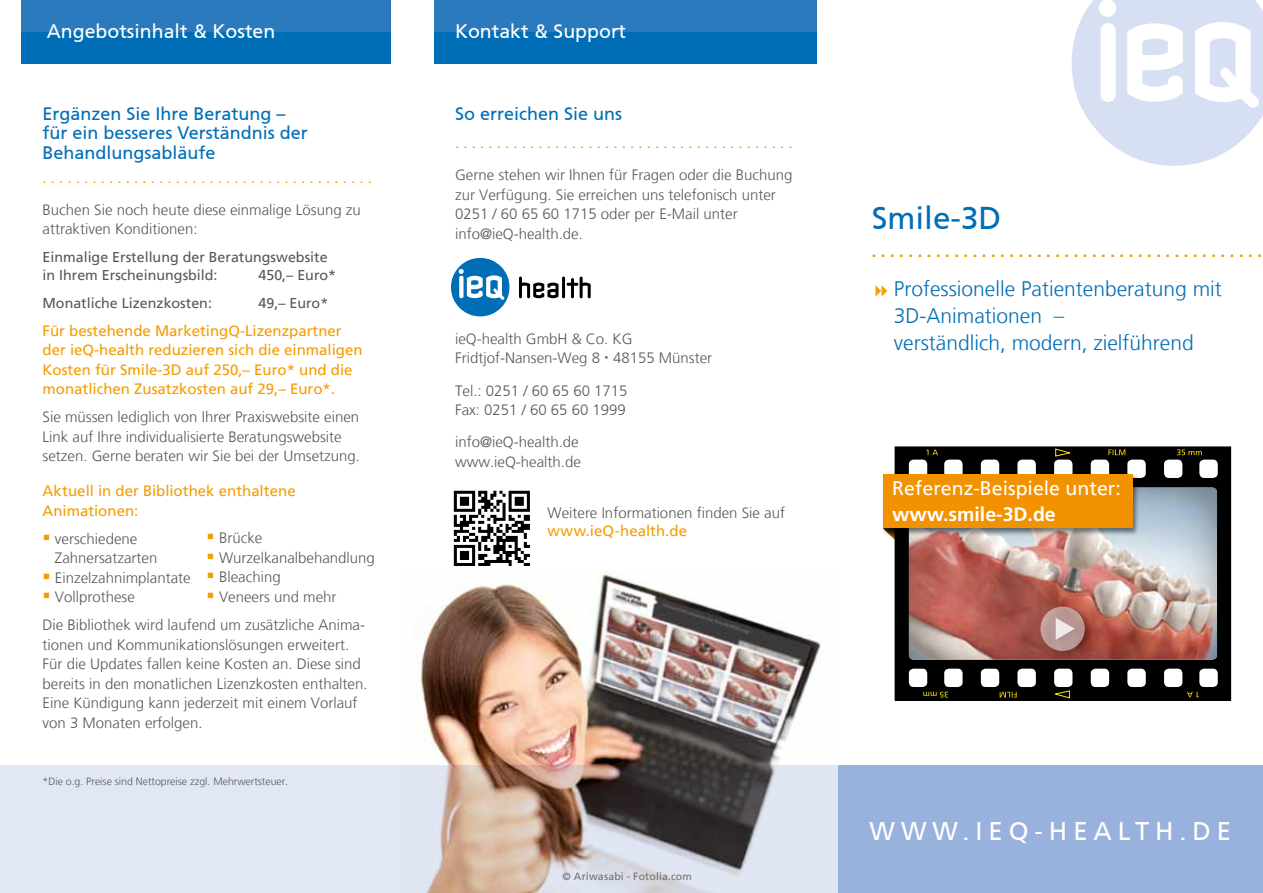
<style>
.page{position:relative;width:1263px;height:893px;background:#fff}
.page>*{position:absolute;margin:0;border:0;box-sizing:border-box;transform-origin:0 0}
.t1{font:31.5px "Frutiger CE";color:#006eb7}
.t2{font:25.5px "Frutiger CE";letter-spacing:.235em;color:#fff}
.t3{font:300 21px/27px "Frutiger LT";color:#006eb7}
.t4{font:19.5px "Frutiger CE";color:#fff}
.t5{font:19.5px "Frutiger LT";color:#fff}
.t6{font:700 19.5px "Frutiger LT Std";color:#fff}
.t7{font:18px/19.5px "Frutiger CE";color:#006eb7}
.t8{font:300 15px/19.5px "Frutiger LT";color:#575756}
.t9{font:15px/19.5px "Frutiger LT";color:#f59c00}
.t10{font:15px "Frutiger CE";color:#f59c00}
.t11{font:900 15px "Frutiger LT";color:#f59c00}
.t12{font:14.25px/18.8px "Frutiger LT";color:#575756}
.t13{font:300 10.5px "Frutiger LT";color:#575756}
.t14{font:10.5px "Frutiger LT";letter-spacing:.015em;color:#706f6f}
.s1{color:#f59c00}
</style>
<div class="page">
<img style="left:416px;top:571px;width:405px;height:194px">
<div style="left:838px;top:765px;width:425px;height:128px;background:#98b1dd"></div>
<div style="left:21px;top:0;width:370px;height:64px;background:#006eb7"></div>
<div style="left:21px;top:0;width:370px;height:32px;background:#2b7abe"></div>
<div style="left:434px;top:0;width:382px;height:64px;background:#006eb7"></div>
<div style="left:434px;top:0;width:382px;height:32px;background:#2b7abe"></div>
<svg style="left:1072px;top:0;width:191px;height:166px"></svg>
<svg style="left:0;top:765px;width:838px;height:128px;background:#c5c2c9"></svg>
<img style="left:453px;top:490px;width:77px;height:76px">
<svg style="left:451px;top:258px;width:58px;height:58px"></svg>
<svg style="left:519px;top:277px;width:39px;height:21px"></svg>
<hr style="left:562px;top:277px;width:3px;height:21px;background:#000;border-radius:2px">
<svg style="left:567px;top:277px;width:24px;height:21px"></svg>
<div style="left:895px;top:447px;width:335px;height:253px;background:#000"></div>
<div style="left:895px;top:446px;width:336px;height:255px;border:1px solid #000"></div>
<div style="left:909px;top:460px;width:18px;height:18px;background:#fff;border-radius:5px"></div>
<div style="left:909px;top:669px;width:18px;height:18px;background:#fff;border-radius:5px"></div>
<img style="left:909px;top:488px;width:308px;height:172px">
<div style="left:944px;top:460px;width:18px;height:18px;background:#fff;border-radius:5px"></div>
<div style="left:944px;top:669px;width:18px;height:18px;background:#fff;border-radius:5px"></div>
<div style="left:981px;top:460px;width:18px;height:18px;background:#fff;border-radius:5px"></div>
<div style="left:981px;top:669px;width:18px;height:18px;background:#fff;border-radius:5px"></div>
<div style="left:1017px;top:460px;width:19px;height:18px;background:#fff;border-radius:5px"></div>
<div style="left:1017px;top:669px;width:19px;height:18px;background:#fff;border-radius:5px"></div>
<div style="left:1054px;top:460px;width:18px;height:18px;background:#fff;border-radius:5px"></div>
<div style="left:1054px;top:669px;width:18px;height:18px;background:#fff;border-radius:5px"></div>
<div style="left:1091px;top:460px;width:18px;height:18px;background:#fff;border-radius:5px"></div>
<div style="left:1091px;top:669px;width:18px;height:18px;background:#fff;border-radius:5px"></div>
<div style="left:1127px;top:460px;width:19px;height:18px;background:#fff;border-radius:5px"></div>
<div style="left:1127px;top:669px;width:19px;height:18px;background:#fff;border-radius:5px"></div>
<div style="left:1164px;top:460px;width:18px;height:18px;background:#fff;border-radius:5px"></div>
<div style="left:1164px;top:669px;width:18px;height:18px;background:#fff;border-radius:5px"></div>
<div style="left:1199px;top:460px;width:19px;height:18px;background:#fff;border-radius:5px"></div>
<div style="left:1199px;top:669px;width:19px;height:18px;background:#fff;border-radius:5px"></div>
<svg style="left:926px;top:449px;width:12px;height:6px"></svg>
<svg style="left:1108px;top:449px;width:17px;height:6px"></svg>
<svg style="left:1177px;top:449px;width:25px;height:6px"></svg>
<svg style="left:1055px;top:448px;width:15px;height:9px"></svg>
<svg style="left:1187px;top:692px;width:12px;height:5px"></svg>
<svg style="left:1000px;top:692px;width:16px;height:5px"></svg>
<svg style="left:923px;top:692px;width:25px;height:5px"></svg>
<svg style="left:1055px;top:690px;width:15px;height:8px"></svg>
<div style="left:1040px;top:604px;width:53px;height:53px;background:#000;opacity:.5"></div>
<svg style="left:1040px;top:607px;width:45px;height:44px"></svg>
<svg style="left:1056px;top:618px;width:19px;height:22px"></svg>
<div style="left:881px;top:473px;width:258px;height:63px;background:#000;opacity:.5"></div>
<div style="left:883px;top:474px;width:249px;height:54px;background:#f39200"></div>
<h3 class="t4" style="left:47px;top:20px;width:230px">Angebotsinhalt &amp; Kosten</h3>
<p class="t7" style="left:43px;top:104px;width:267px">Ergänzen Sie Ihre Beratung – für ein besseres Verständnis der<br>Behandlungsabläufe</p>
<p class="t10" style="left:43px;top:169px;width:331px">. . . . . . . . . . . . . . . . . . . . . . . . . . . . . . . . . . . . . . . .</p>
<p class="t8" style="left:43px;top:200px;width:320px">Buchen Sie noch heute diese einmalige Lösung zu attraktiven Konditionen:</p>
<p class="t12" style="left:43px;top:247px;width:287px">Einmalige Erstellung der Beratungswebsite in Ihrem Erscheinungsbild:</p>
<p class="t12" style="left:259px;top:266px;width:79px">450,– Euro*</p>
<p class="t12" style="left:43px;top:293px;width:171px">Monatliche Lizenzkosten:</p>
<p class="t12" style="left:259px;top:293px;width:71px">49,– Euro*</p>
<p class="t9" style="left:43px;top:321px;width:322px">Für bestehende MarketingQ-Lizenzpartner der ieQ-health reduzieren sich die einmaligen Kosten für Smile-3D auf 250,– Euro* und die monatlichen Zusatzkosten auf 29,– Euro*.</p>
<p class="t8" style="left:43px;top:407px;width:319px">Sie müssen lediglich von Ihrer Praxiswebsite einen<br>Link auf Ihre individualisierte Beratungswebsite setzen. Gerne beraten wir Sie bei der Umsetzung.</p>
<p class="t9" style="left:43px;top:481px;width:255px">Aktuell in der Bibliothek enthaltene<br>Animationen:</p>
<p class="t8" style="left:55px;top:529px;width:104px;text-indent:-12px"><span class="s1">▪</span> verschiedene<br>Zahnersatzarten</p>
<p class="t8" style="left:43px;top:568px;width:150px"><span class="s1">▪</span> Einzelzahnimplantate</p>
<p class="t8" style="left:43px;top:583px;width:324px;line-height:28px"><span class="s1">▪</span> Vollprothese<br>Die Bibliothek wird laufend um zusätzliche Anima-</p>
<p class="t8" style="left:43px;top:635px;width:327px">tionen und Kommunikationslösungen erweitert.<br>Für die Updates fallen keine Kosten an. Diese sind bereits in den monatlichen Lizenzkosten enthalten.<br>Eine Kündigung kann jederzeit mit einem Vorlauf von 3 Monaten erfolgen.</p>
<p class="t8" style="left:207px;top:529px;width:57px"><span class="s1">▪</span> Brücke</p>
<p class="t8" style="left:207px;top:548px;width:170px"><span class="s1">▪</span> Wurzelkanalbehandlung</p>
<p class="t8" style="left:207px;top:568px;width:76px"><span class="s1">▪</span> Bleaching</p>
<p class="t8" style="left:207px;top:587px;width:131px"><span class="s1">▪</span> Veneers und mehr</p>
<p class="t13" style="left:43px;top:776px;width:247px">*Die o.g. Preise sind Nettopreise zzgl. Mehrwertsteuer.</p>
<h3 class="t4" style="left:455px;top:20px;width:173px">Kontakt &amp; Support</h3>
<p class="t7" style="left:455px;top:104px;width:169px">So erreichen Sie uns</p>
<p class="t10" style="left:455px;top:134px;width:339px">. . . . . . . . . . . . . . . . . . . . . . . . . . . . . . . . . . . . . . . . .</p>
<p class="t8" style="left:455px;top:165px;width:339px">Gerne stehen wir Ihnen für Fragen oder die Buchung zur Verfügung. Sie erreichen uns telefonisch unter 0251 / 60 65 60 1715 oder per E-Mail unter info@ieQ-health.de.</p>
<p class="t8" style="left:455px;top:329px;width:259px">ieQ-health GmbH &amp; Co. KG<br>Fridtjof-Nansen-Weg 8 48155 Münster</p>
<p class="t8" style="left:455px;top:381px;width:174px">Tel.: 0251 / 60 65 60 1715<br>Fax: 0251 / 60 65 60 1999</p>
<p class="t8" style="left:455px;top:433px;width:127px">info@ieQ-health.de www.ieQ-health.de</p>
<p class="t8" style="left:547px;top:504px;width:239px">Weitere Informationen finden Sie auf</p>
<p class="t9" style="left:547px;top:521px;width:141px">www.ieQ-health.de</p>
<h1 class="t1" style="left:872px;top:199px;width:131px">Smile-3D</h1>
<p class="t11" style="left:872px;top:242px;width:392px">. . . . . . . . . . . . . . . . . . . . . . . . . . . . . . . . . . . . . . . . . . .</p>
<h3 class="t3" style="left:894px;top:276px;width:329px">Professionelle Patientenberatung mit<br>3D-Animationen –<br>verständlich, modern, zielführend</h3>
<h3 class="t5" style="left:892px;top:477px;width:230px">Referenz-Beispiele unter:</h3>
<h3 class="t6" style="left:892px;top:503px;width:165px">www.smile-3D.de</h3>
<p class="t14" style="left:563px;top:870px;width:131px">© Ariwasabi - Fotolia.com</p>
<h2 class="t2" style="left:870px;top:816px;width:363px">WWW.IEQ-HEALTH.DE</h2>
</div>
